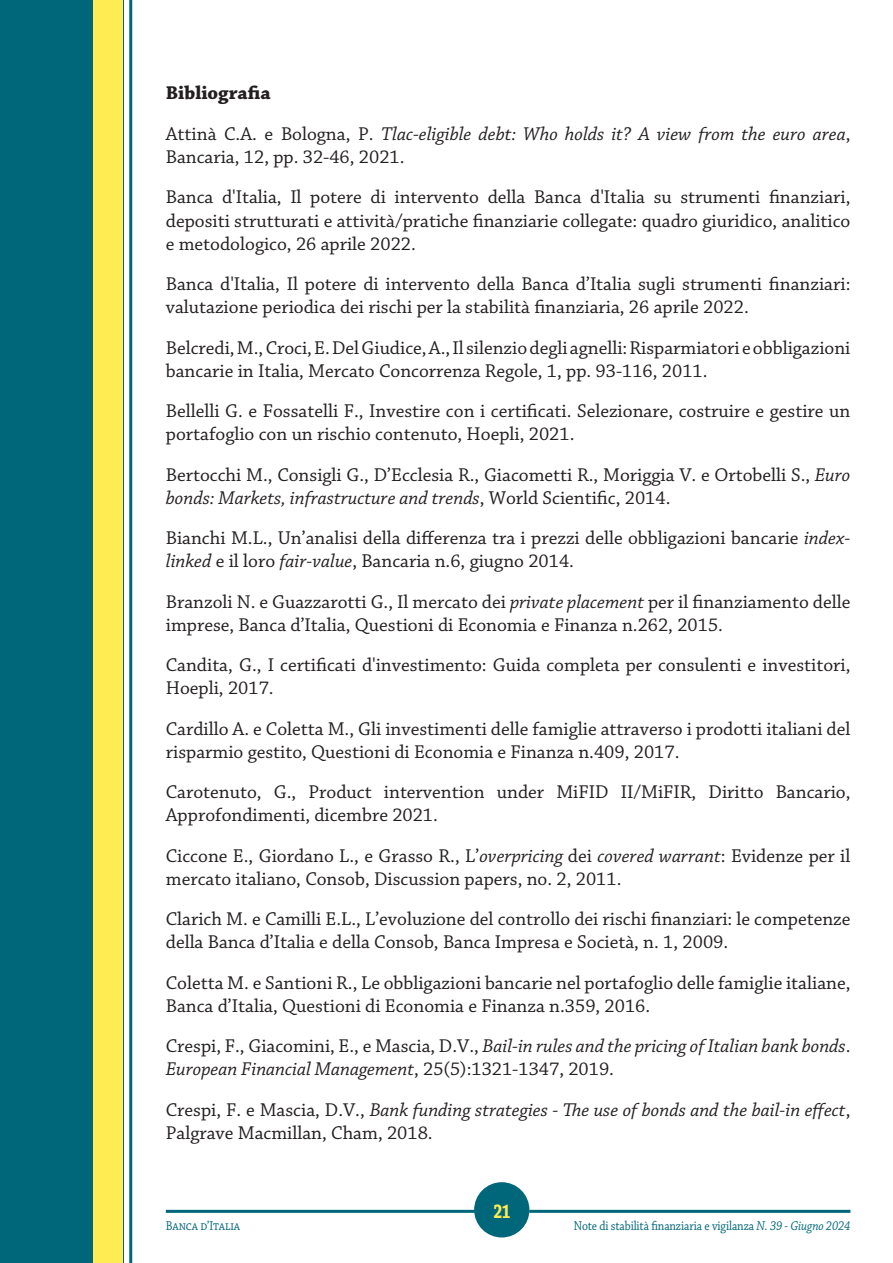
<style>
.page{position:relative;width:893px;height:1263px;background:#fff}
.page>*{position:absolute;margin:0;border:0;box-sizing:border-box;transform-origin:0 0}
.t1{font:700 21px "Chaparral Pro";color:#ffeb52;scale:.75 1}
.Paragrafo{font:19.5px/23.2px "Chaparral Pro";color:#231f20}
.Paragrafo-2{font:italic 19.5px/23.2px "Chaparral Pro";color:#231f20}
.Sottotitolo{font:700 19.5px "Chaparral Pro";color:#231f20}
.t2{font:13.5px "Chaparral Pro";letter-spacing:-.01em;color:#00677a;scale:.87 1}
.s1{font-style:normal}
.s2{font-style:italic}
</style>
<div class="page">
<svg style="left:474px;top:1215px;width:53px;height:23px"></svg>
<hr style="left:166px;top:1210px;width:308px;height:3px;background:#00677a">
<hr style="left:529px;top:1210px;width:321px;height:3px;background:#00677a">
<div style="left:0;top:0;width:123px;height:1263px;background:#00677a"></div>
<div style="left:94px;top:0;width:29px;height:1263px;background:#ffeb52"></div>
<hr style="left:129px;top:0;width:3px;height:1263px;background:#00677a">
<div style="left:474px;top:1182px;width:55px;height:55px;background:#00677a;border-radius:50%"></div>
<p class="Sottotitolo" style="left:166px;top:82px;width:106px">Bibliografia</p>
<p class="Paragrafo-2" style="left:166px;top:123px;width:686px"><span class="s1">Attinà C.A. e Bologna, P.</span> Tlac-eligible debt: Who holds it? A view from the euro area<span class="s1">,<br>Bancaria, 12, pp. 32-46, 2021.</span></p>
<p class="Paragrafo" style="left:166px;top:186px;width:686px;text-align:justify">Banca d'Italia, Il potere di intervento della Banca d'Italia su strumenti finanziari, depositi strutturati e attività/pratiche finanziarie collegate: quadro giuridico, analitico e metodologico, 26 aprile 2022.</p>
<p class="Paragrafo" style="left:166px;top:273px;width:686px">Banca d'Italia, Il potere di intervento della Banca d’Italia sugli strumenti finanziari: valutazione periodica dei rischi per la stabilità finanziaria, 26 aprile 2022.</p>
<p class="Paragrafo" style="left:166px;top:336px;width:686px">Belcredi, M., Croci, E. Del Giudice, A., Il silenzio degli agnelli: Risparmiatori e obbligazioni bancarie in Italia, Mercato Concorrenza Regole, 1, pp. 93-116, 2011.</p>
<p class="Paragrafo" style="left:166px;top:400px;width:686px">Bellelli G. e Fossatelli F., Investire con i certificati. Selezionare, costruire e gestire un portafoglio con un rischio contenuto, Hoepli, 2021.</p>
<p class="Paragrafo" style="left:166px;top:464px;width:686px">Bertocchi M., Consigli G., D’Ecclesia R., Giacometti R., Moriggia V. e Ortobelli S., <span class="s2">Euro bonds: Markets, infrastructure and trends</span>, World Scientific, 2014.</p>
<p class="Paragrafo" style="left:166px;top:527px;width:686px">Bianchi M.L., Un’analisi della differenza tra i prezzi delle obbligazioni bancarie <span class="s2">index&shy;linked</span> e il loro <span class="s2">fair-value</span>, Bancaria n.6, giugno 2014.</p>
<p class="Paragrafo" style="left:166px;top:591px;width:686px">Branzoli N. e Guazzarotti G., Il mercato dei <span class="s2">private placement</span> per il finanziamento delle imprese, Banca d’Italia, Questioni di Economia e Finanza n.262, 2015.</p>
<p class="Paragrafo" style="left:166px;top:654px;width:686px">Candita, G., I certificati d'investimento: Guida completa per consulenti e investitori,<br>Hoepli, 2017.</p>
<p class="Paragrafo" style="left:166px;top:718px;width:686px">Cardillo A. e Coletta M., Gli investimenti delle famiglie attraverso i prodotti italiani del risparmio gestito, Questioni di Economia e Finanza n.409, 2017.</p>
<p class="Paragrafo" style="left:166px;top:781px;width:686px">Carotenuto, G., Product intervention under MiFID II/MiFIR, Diritto Bancario,<br>Approfondimenti, dicembre 2021.</p>
<p class="Paragrafo" style="left:166px;top:845px;width:686px">Ciccone E., Giordano L., e Grasso R., L’<span class="s2">overpricing</span> dei <span class="s2">covered warrant</span>: Evidenze per il mercato italiano, Consob, Discussion papers, no. 2, 2011.</p>
<p class="Paragrafo" style="left:166px;top:908px;width:686px">Clarich M. e Camilli E.L., L’evoluzione del controllo dei rischi finanziari: le competenze della Banca d’Italia e della Consob, Banca Impresa e Società, n. 1, 2009.</p>
<p class="Paragrafo" style="left:166px;top:972px;width:686px">Coletta M. e Santioni R., Le obbligazioni bancarie nel portafoglio delle famiglie italiane,<br>Banca d’Italia, Questioni di Economia e Finanza n.359, 2016.</p>
<p class="Paragrafo-2" style="left:166px;top:1035px;width:686px"><span class="s1">Crespi, F., Giacomini, E., e Mascia, D.V.,</span> Bail‐in rules and the pricing of Italian bank bonds<span class="s1">.<br></span>European Financial Management<span class="s1">, 25(5):1321-1347, 2019.</span></p>
<p class="Paragrafo-2" style="left:166px;top:1099px;width:686px"><span class="s1">Crespi, F. e Mascia, D.V.,</span> Bank funding strategies - The use of bonds and the bail-in effect<span class="s1">,<br>Palgrave Macmillan, Cham, 2018.</span></p>
<p class="t1" style="left:494px;top:1198px;width:25px">21</p>
<p class="t2" style="left:166px;top:1219px;width:87px">Banca d’Italia</p>
<p class="t2" style="left:574px;top:1219px;width:319px">Note di stabilità finanziaria e vigilanza <span class="s2">N. 39 - Giugno 2024</span></p>
</div>
